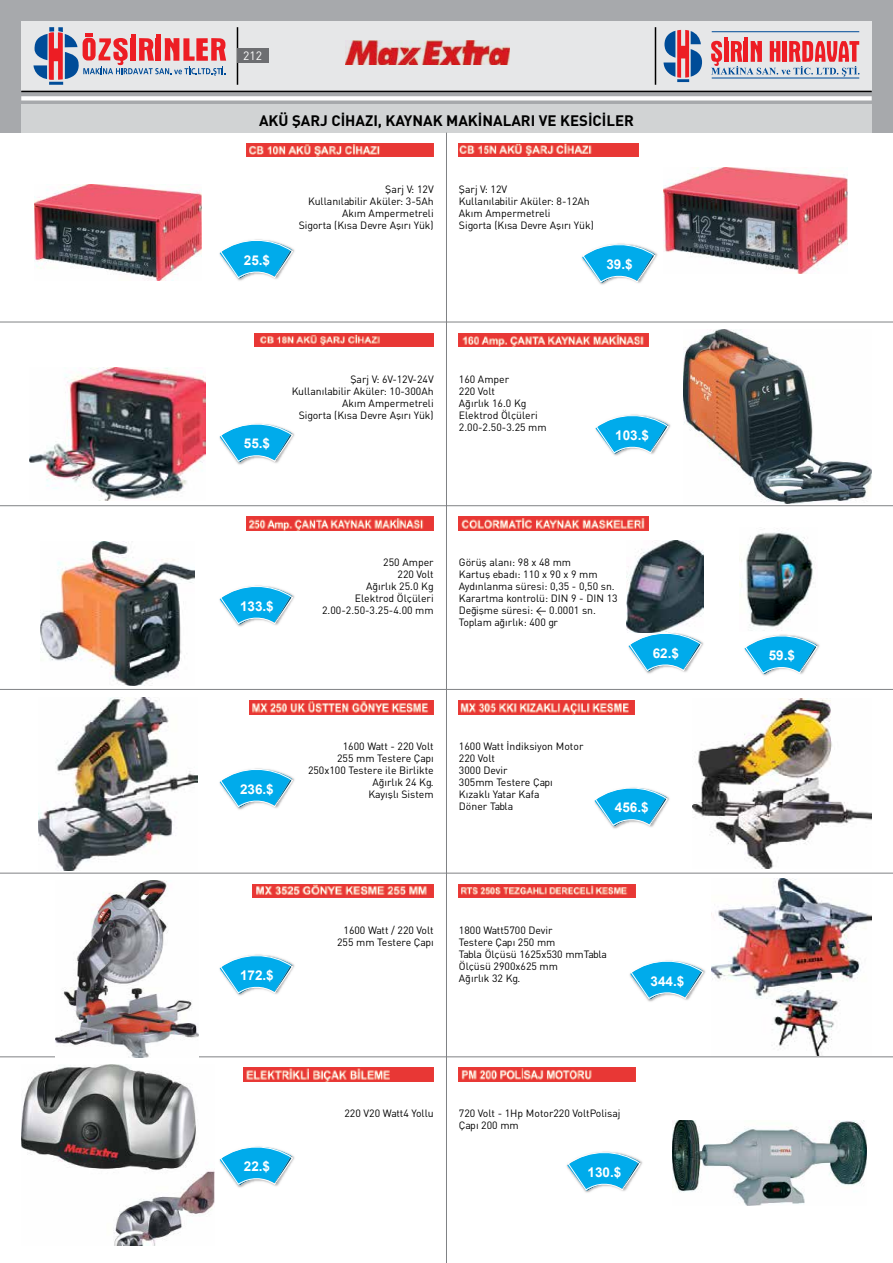
<style>
.page{position:relative;width:893px;height:1263px;background:#fff}
.page>*{position:absolute;margin:0;border:0;box-sizing:border-box;transform-origin:0 0}
.t1{font:15px "DINT Bold Tr";color:#000}
.t2{font:700 13.5px "Arial";color:#fff}
.t3{font:12px "DIN Tr";color:#fff}
.t4{font:10.5px/12px "DIN Tr";color:#000}
</style>
<div class="page">
<div style="left:0;top:0;width:893px;height:133px;background:#a7a9ac"></div>
<div style="left:21px;top:21px;width:851px;height:70px;background:#e6e7e8"></div>
<hr style="left:49px;top:82px;width:14px;height:3px;background:#004c98">
<svg style="left:33px;top:27px;width:193px;height:53px"></svg>
<hr style="left:712px;top:31px;width:147px;height:1px;background:#004c98">
<hr style="left:712px;top:78px;width:147px;height:1px;background:#004c98">
<svg style="left:711px;top:37px;width:148px;height:39px"></svg>
<svg style="left:664px;top:30px;width:38px;height:52px"></svg>
<svg style="left:21px;top:96px;width:851px;height:4px;background:#f9f9f9"></svg>
<hr style="left:21px;top:91px;width:851px;height:1px;background:#000">
<div style="left:21px;top:105px;width:851px;height:28px;background:#d1d3d4"></div>
<hr style="left:237px;top:27px;width:1px;height:58px;background:#000">
<hr style="left:655px;top:27px;width:1px;height:58px;background:#000">
<div style="left:237px;top:49px;width:32px;height:14px;background:#6d6e71"></div>
<hr style="left:446px;top:133px;width:1px;height:1130px;background:#808285">
<hr style="left:0;top:322px;width:893px;height:1px;background:#808285">
<hr style="left:0;top:505px;width:893px;height:1px;background:#808285">
<hr style="left:0;top:689px;width:893px;height:1px;background:#808285">
<hr style="left:0;top:873px;width:893px;height:1px;background:#808285">
<hr style="left:0;top:1056px;width:893px;height:1px;background:#808285">
<img style="left:219px;top:778px;width:76px;height:32px">
<svg style="left:220px;top:768px;width:73px;height:39px"></svg>
<img style="left:219px;top:964px;width:76px;height:32px">
<svg style="left:220px;top:954px;width:73px;height:40px"></svg>
<img style="left:629px;top:969px;width:77px;height:33px">
<svg style="left:630px;top:960px;width:73px;height:39px"></svg>
<img style="left:611px;top:797px;width:59px;height:32px">
<svg style="left:594px;top:787px;width:74px;height:39px"></svg>
<img style="left:247px;top:143px;width:187px;height:14px">
<img style="left:34px;top:185px;width:167px;height:96px">
<img style="left:219px;top:249px;width:76px;height:32px">
<svg style="left:220px;top:239px;width:73px;height:39px"></svg>
<img style="left:219px;top:433px;width:76px;height:32px">
<svg style="left:220px;top:423px;width:73px;height:39px"></svg>
<img style="left:581px;top:252px;width:77px;height:33px">
<svg style="left:582px;top:243px;width:73px;height:40px"></svg>
<img style="left:459px;top:143px;width:180px;height:14px">
<img style="left:663px;top:168px;width:185px;height:106px">
<img style="left:255px;top:333px;width:179px;height:14px">
<img style="left:30px;top:368px;width:175px;height:132px">
<img style="left:459px;top:333px;width:189px;height:14px">
<img style="left:684px;top:330px;width:188px;height:174px">
<img style="left:613px;top:424px;width:58px;height:32px">
<svg style="left:595px;top:414px;width:74px;height:40px"></svg>
<img style="left:762px;top:644px;width:58px;height:32px">
<svg style="left:744px;top:634px;width:74px;height:40px"></svg>
<img style="left:627px;top:540px;width:77px;height:134px">
<svg style="left:629px;top:630px;width:73px;height:41px"></svg>
<img style="left:246px;top:517px;width:188px;height:13px">
<img style="left:41px;top:541px;width:153px;height:145px">
<img style="left:219px;top:595px;width:76px;height:32px">
<svg style="left:220px;top:585px;width:73px;height:39px"></svg>
<img style="left:459px;top:517px;width:189px;height:13px">
<img style="left:739px;top:528px;width:77px;height:103px">
<img style="left:250px;top:701px;width:184px;height:13px">
<img style="left:38px;top:697px;width:159px;height:173px">
<img style="left:459px;top:701px;width:175px;height:13px">
<img style="left:693px;top:698px;width:179px;height:170px">
<img style="left:252px;top:884px;width:182px;height:13px">
<img style="left:56px;top:881px;width:142px;height:176px">
<img style="left:459px;top:884px;width:176px;height:13px">
<img style="left:712px;top:879px;width:160px;height:177px">
<img style="left:459px;top:1068px;width:176px;height:13px">
<img style="left:672px;top:1120px;width:194px;height:85px">
<img style="left:566px;top:1160px;width:77px;height:33px">
<svg style="left:567px;top:1151px;width:73px;height:40px"></svg>
<img style="left:219px;top:1156px;width:76px;height:32px">
<svg style="left:220px;top:1146px;width:73px;height:39px"></svg>
<img style="left:243px;top:1068px;width:191px;height:13px">
<img style="left:21px;top:1065px;width:193px;height:181px">
<img style="left:345px;top:40px;width:164px;height:25px">
<p class="t3" style="left:243px;top:49px;width:20px">212</p>
<p class="t1" style="left:259px;top:111px;width:376px">AKÜ ŞARJ CİHAZI, KAYNAK MAKİNALARI VE KESİCİLER</p>
<p class="t2" style="left:244px;top:251px;width:28px">25.$</p>
<p class="t4" style="left:299px;top:183px;width:136px;text-align:right">Şarj V: 12V<br>Kullanılabilir Aküler: 3-5Ah<br>Akım Ampermetreli<br>Sigorta (Kısa Devre Aşırı Yük)</p>
<p class="t4" style="left:459px;top:183px;width:136px">Şarj V: 12V<br>Kullanılabilir Aküler: 8-12Ah<br>Akım Ampermetreli<br>Sigorta (Kısa Devre Aşırı Yük)</p>
<p class="t2" style="left:606px;top:255px;width:28px">39.$</p>
<p class="t2" style="left:244px;top:435px;width:28px">55.$</p>
<p class="t4" style="left:292px;top:373px;width:143px;text-align:right">Şarj V: 6V-12V-24V<br>Kullanılabilir Aküler: 10-300Ah<br>Akım Ampermetreli<br>Sigorta (Kısa Devre Aşırı Yük)</p>
<p class="t4" style="left:459px;top:373px;width:89px">160 Amper<br>220 Volt<br>Ağırlık 16.0 Kg<br>Elektrod Ölçüleri<br>2.00-2.50-3.25 mm</p>
<p class="t2" style="left:615px;top:426px;width:35px">103.$</p>
<p class="t2" style="left:240px;top:597px;width:35px">133.$</p>
<p class="t2" style="left:240px;top:780px;width:35px">236.$</p>
<p class="t4" style="left:322px;top:556px;width:113px;text-align:right">250 Amper<br>220 Volt<br>Ağırlık 25.0 Kg<br>Elektrod Ölçüleri<br>2.00-2.50-3.25-4.00 mm</p>
<p class="t4" style="left:459px;top:556px;width:160px">Görüş alanı: 98 x 48 mm<br>Kartuş ebadı: 110 x 90 x 9 mm<br>Aydınlanma süresi: 0,35 - 0,50 sn.<br>Karartma kontrolü: DI N 9 - DI N 13<br>Değişme süresi: &lt; 0.0001 sn.<br>Toplam ağırlık: 400 gr</p>
<p class="t2" style="left:653px;top:644px;width:28px">62.$</p>
<p class="t2" style="left:769px;top:647px;width:28px">59.$</p>
<p class="t4" style="left:308px;top:740px;width:127px;text-align:right">1600 Watt - 220 Volt<br>255 mm Testere Çapı<br>250x100 Testere ile Birlikte<br>Ağırlık 24 Kg.<br>Kayışlı Sistem</p>
<p class="t4" style="left:459px;top:740px;width:126px">1600 Watt İndiksiyon Motor<br>220 Volt<br>3000 Devir<br>305mm Testere Çapı<br>Kızaklı Yatar Kafa<br>Döner Tabla</p>
<p class="t2" style="left:615px;top:799px;width:35px">456.$</p>
<p class="t4" style="left:337px;top:923px;width:98px;text-align:right">1600 Watt / 220 Volt<br>255 mm Testere Çapı</p>
<p class="t4" style="left:459px;top:923px;width:150px">1800 Watt5700 Devir<br>Testere Çapı 250 mm<br>Tabla Ölçüsü 1625x530 mmTabla<br>Ölçüsü 2900x625 mm<br>Ağırlık 32 Kg.</p>
<p class="t2" style="left:240px;top:966px;width:35px">172.$</p>
<p class="t2" style="left:651px;top:972px;width:35px">344.$</p>
<p class="t2" style="left:244px;top:1158px;width:28px">22.$</p>
<p class="t4" style="left:344px;top:1107px;width:91px">220 V20 Watt4 Yollu</p>
<p class="t4" style="left:459px;top:1107px;width:163px">720 Volt - 1Hp Motor220 VoltPolisaj<br>Çapı 200 mm</p>
<p class="t2" style="left:588px;top:1163px;width:35px">130.$</p>
</div>
